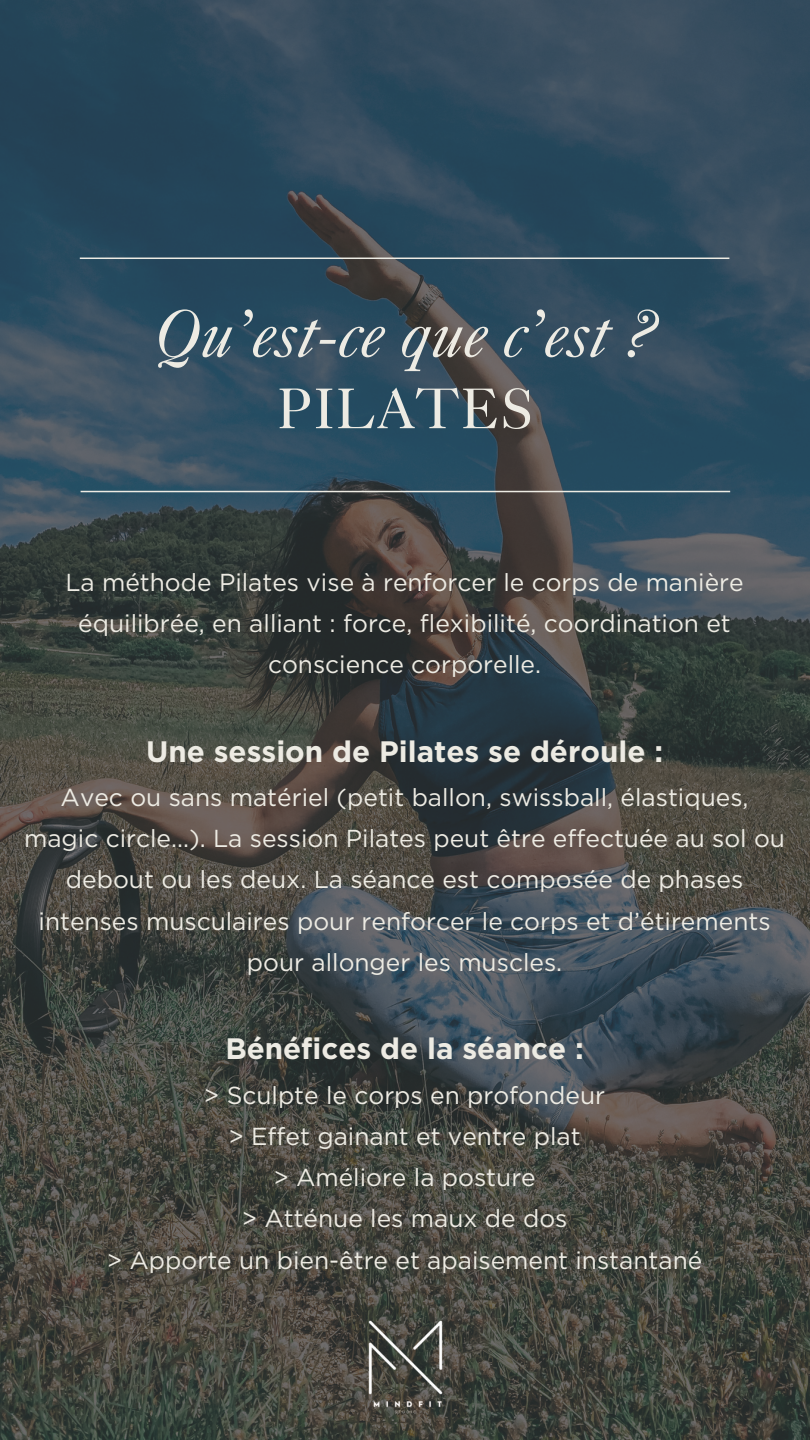
<style>
.page{position:relative;width:810px;height:1440px;background:#fff}
.page>*{position:absolute;margin:0;border:0;box-sizing:border-box;transform-origin:0 0}
.t1{font:italic 67.5px "Caslon 540 LT Std";color:#edebe3}
.t2{font:57.3px "Caslon 540 LT Std";color:#edebe3}
.t3{font:700 29.6px "Gotham";color:#edebe3}
.t4{font:24.6px/41.2px "Gotham";color:#edebe3;text-align:center}
</style>
<div class="page">
<img style="left:0;top:0;width:810px;height:1440px">
<hr style="left:80px;top:258px;width:649px;height:1px;background:#edebe3">
<hr style="left:81px;top:491px;width:649px;height:1px;background:#edebe3">
<img style="left:306px;top:1313px;width:198px;height:127px">
<p class="t1" style="left:155px;top:309px;width:502px">Qu’est-ce que c’est ?</p>
<p class="t2" style="left:278px;top:388px;width:256px">PILATES</p>
<p class="t4" style="left:65px;top:561px;width:680px">La méthode Pilates vise à renforcer le corps de manière équilibrée, en alliant : force, flexibilité, coordination et conscience corporelle.</p>
<p class="t3" style="left:146px;top:733px;width:519px">Une session de Pilates se déroule :</p>
<p class="t4" style="left:24px;top:776px;width:763px">Avec ou sans matériel (petit ballon, swissball, élastiques, magic circle...). La session Pilates peut être effectuée au sol ou debout ou les deux. La séance est composée de phases intenses musculaires pour renforcer le corps et d’étirements pour allonger les muscles.</p>
<p class="t3" style="left:225px;top:1031px;width:360px">Bénéfices de la séance :</p>
<p class="t4" style="left:204px;top:1074px;width:403px">&gt; Sculpte le corps en profondeur</p>
<p class="t4" style="left:228px;top:1115px;width:354px">&gt; Effet gainant et ventre plat</p>
<p class="t4" style="left:273px;top:1157px;width:264px">&gt; Améliore la posture</p>
<p class="t4" style="left:242px;top:1198px;width:327px">&gt; Atténue les maux de dos</p>
<p class="t4" style="left:107px;top:1239px;width:597px">&gt; Apporte un bien-être et apaisement instantané</p>
</div>
